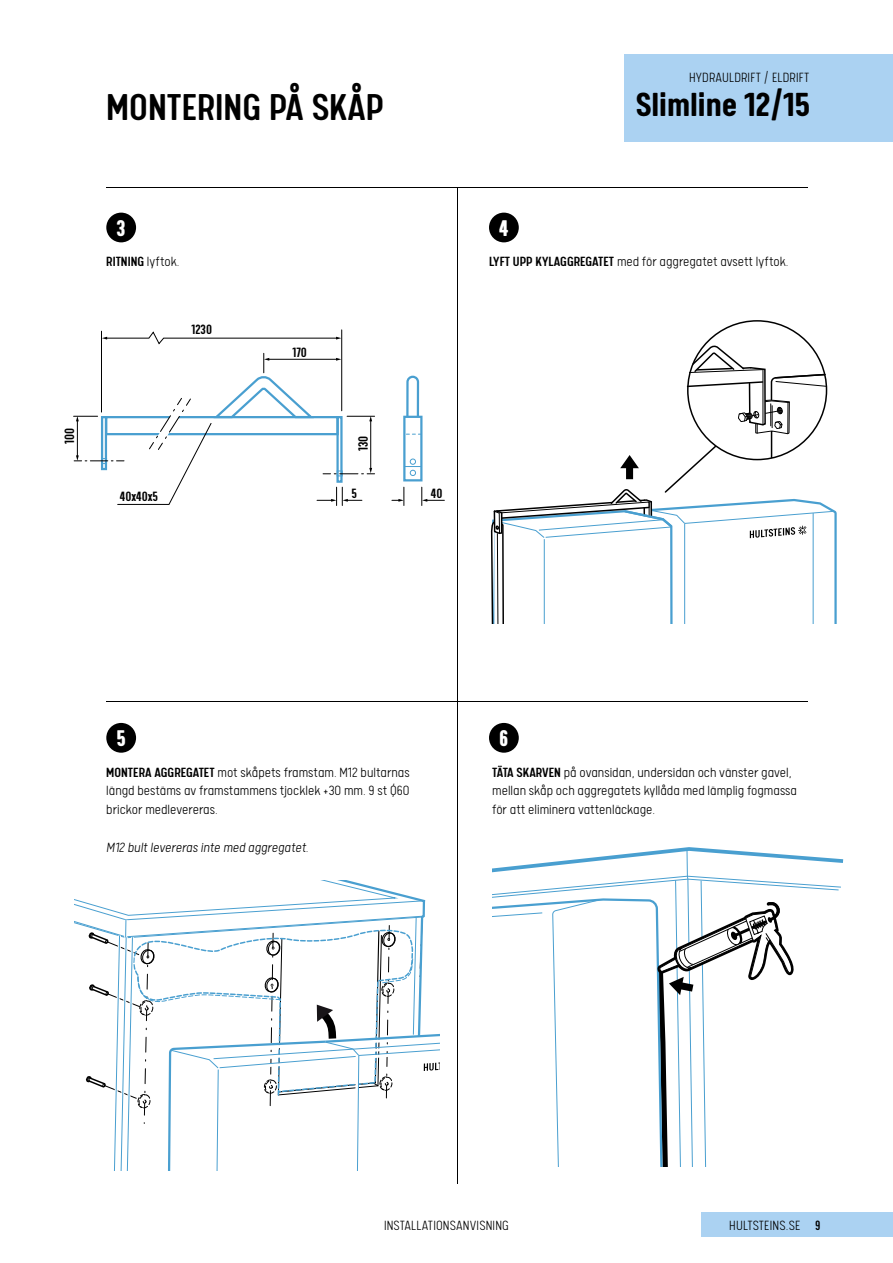
<style>
.page{position:relative;width:893px;height:1263px;background:#fff}
.page>*{position:absolute;margin:0;border:0;box-sizing:border-box;transform-origin:0 0}
.t1{font:500 42px "Calps";color:#000}
.t2{font:700 37.5px "Calps";color:#000}
.t3{font:700 25.5px "Calps Slim";color:#fff}
.t4{font:500 15.15px "Calps Slim";color:#000}
.t5{font:300 15px/18.8px "Calps";color:#000;text-align:justify}
.t6{font:italic 300 15px "Calps";color:#000}
.t7{font:500 15px "Calps";color:#000}
.s1{font-weight:300}
.s2{font-weight:500}
.s3{font-family:"Calps Slim";font-weight:400;font-size:15.15px}
</style>
<div class="page">
<div style="left:624px;top:54px;width:269px;height:88px;background:#abd2f2"></div>
<div style="left:702px;top:1212px;width:191px;height:25px;background:#abd2f2"></div>
<hr style="left:106px;top:187px;width:702px;height:1px;background:#000">
<div style="left:106px;top:213px;width:30px;height:29px;background:#000;border-radius:50%"></div>
<div style="left:489px;top:213px;width:30px;height:29px;background:#000;border-radius:50%"></div>
<div style="left:106px;top:723px;width:30px;height:30px;background:#000;border-radius:50%"></div>
<div style="left:489px;top:723px;width:30px;height:30px;background:#000;border-radius:50%"></div>
<svg style="left:492px;top:847px;width:352px;height:319px"></svg>
<hr style="left:457px;top:187px;width:1px;height:997px;background:#000">
<hr style="left:106px;top:701px;width:702px;height:1px;background:#000">
<svg style="left:405px;top:375px;width:16px;height:41px"></svg>
<div style="left:403px;top:416px;width:19px;height:65px;border:2px solid #499fd0"></div>
<svg style="left:404px;top:459px;width:17px;height:17px"></svg>
<svg style="left:102px;top:332px;width:239px;height:12px"></svg>
<hr style="left:101px;top:331px;width:1px;height:81px;background:#000">
<hr style="left:341px;top:330px;width:1px;height:81px;background:#000">
<svg style="left:74px;top:353px;width:301px;height:152px"></svg>
<svg style="left:392px;top:487px;width:13px;height:18px"></svg>
<svg style="left:422px;top:487px;width:22px;height:18px"></svg>
<svg style="left:490px;top:344px;width:347px;height:280px"></svg>
<svg style="left:74px;top:881px;width:365px;height:290px"></svg>
<h1 class="t1" style="left:106px;top:83px;width:279px">MONTERING PÅ SKÅP</h1>
<h3 class="t3" style="left:117px;top:213px;width:11px">3</h3>
<h3 class="t3" style="left:499px;top:213px;width:11px">4</h3>
<p class="t5" style="left:689px;top:68px;width:122px">HYDRAULDRIFT / ELDRIFT</p>
<h2 class="t2" style="left:636px;top:82px;width:176px">Slimline 12/15</h2>
<p class="t7" style="left:106px;top:253px;width:75px">RITNING <span class="s1">lyftok.</span></p>
<p class="t4" style="left:191px;top:321px;width:22px">1230</p>
<p class="t4" style="left:292px;top:344px;width:16px">170</p>
<p class="t4" style="left:61px;top:444px;width:18px;rotate:-90deg">100</p>
<p class="t4" style="left:354px;top:451px;width:17px;rotate:-90deg">130</p>
<p class="t4" style="left:120px;top:487px;width:40px">40x40x5</p>
<p class="t4" style="left:351px;top:484px;width:7px">5</p>
<p class="t5" style="left:489px;top:252px;width:301px"><span class="s2">LYFT UPP KYLAGGREGATET</span> med för aggregatet avsett lyftok.</p>
<p class="t4" style="left:431px;top:484px;width:13px">40</p>
<h3 class="t3" style="left:116px;top:723px;width:11px">5</h3>
<h3 class="t3" style="left:499px;top:723px;width:11px">6</h3>
<p class="t5" style="left:106px;top:762px;width:305px"><span class="s2">MONTERA AGGREGATET</span> mot skåpets framstam. M12 bultarnas längd bestäms av framstammens tjocklek +30 mm. 9 st Ø60 brickor medlevereras.</p>
<p class="t6" style="left:106px;top:839px;width:204px">M12 bult levereras inte med aggregatet.</p>
<p class="t5" style="left:492px;top:762px;width:306px;text-align:left"><span class="s2">TÄTA SKARVEN</span> på ovansidan, undersidan och vänster gavel, mellan skåp och aggregatets kyllåda med lämplig fogmassa för att eliminera vattenläckage.</p>
<p class="t5" style="left:384px;top:1215px;width:126px">INSTALLATIONSANVISNING</p>
<p class="t5" style="left:729px;top:1215px;width:93px">HULTSTEINS.SE <span class="s3">9</span></p>
</div>
